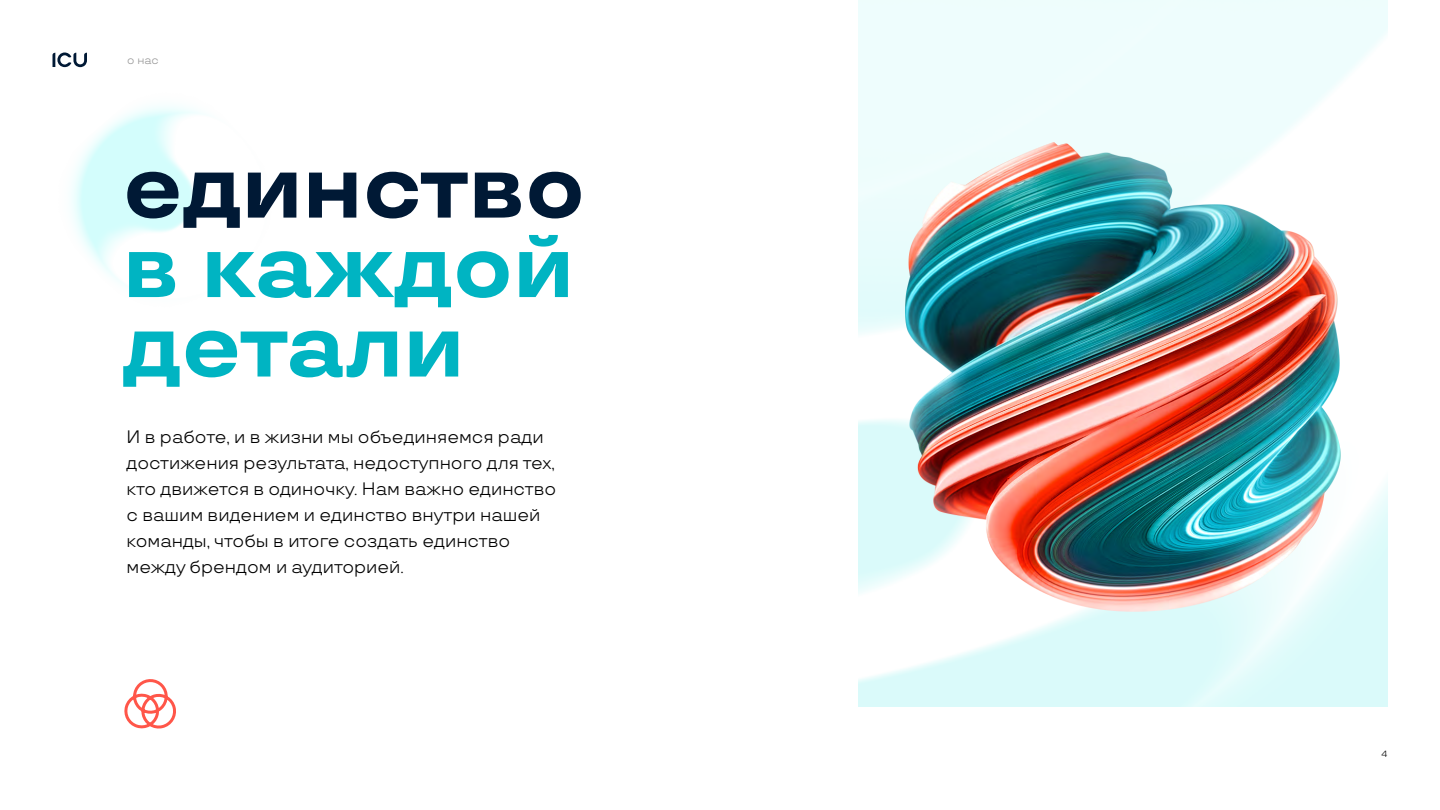
<style>
.page{position:relative;width:1440px;height:810px;background:#fff}
.page>*{position:absolute;margin:0;border:0;box-sizing:border-box;transform-origin:0 0}
.t1{font:700 90px/79.5px "TT Travels";color:#00b4c2}
.t2{font:700 90px "TT Travels";color:#001935}
.t3{font:18px/26.1px "TT Travels";color:#000}
.t4{font:11.25px "TT Travels";color:#969696}
.t5{font:9px "TT Travels";color:#000}
</style>
<div class="page">
<svg style="left:52px;top:52px;width:35px;height:8px"></svg>
<img style="left:52px;top:60px;width:149px;height:222px">
<img style="left:858px;top:0;width:530px;height:706px">
<svg style="left:124px;top:679px;width:52px;height:50px"></svg>
<img style="left:906px;top:142px;width:435px;height:469px">
<p class="t4" style="left:127px;top:54px;width:33px">о нас</p>
<h1 class="t2" style="left:123px;top:132px;width:464px">единство</h1>
<h1 class="t1" style="left:123px;top:228px;width:453px">в каждой детали</h1>
<p class="t3" style="left:127px;top:424px;width:431px">И в работе, и в жизни мы объединяемся ради достижения результата, недоступного для тех, кто движется в одиночку. Нам важно единство с вашим видением и единство внутри нашей команды, чтобы в итоге создать единство между брендом и аудиторией.</p>
<p class="t5" style="left:1382px;top:749px;width:7px">4</p>
</div>
